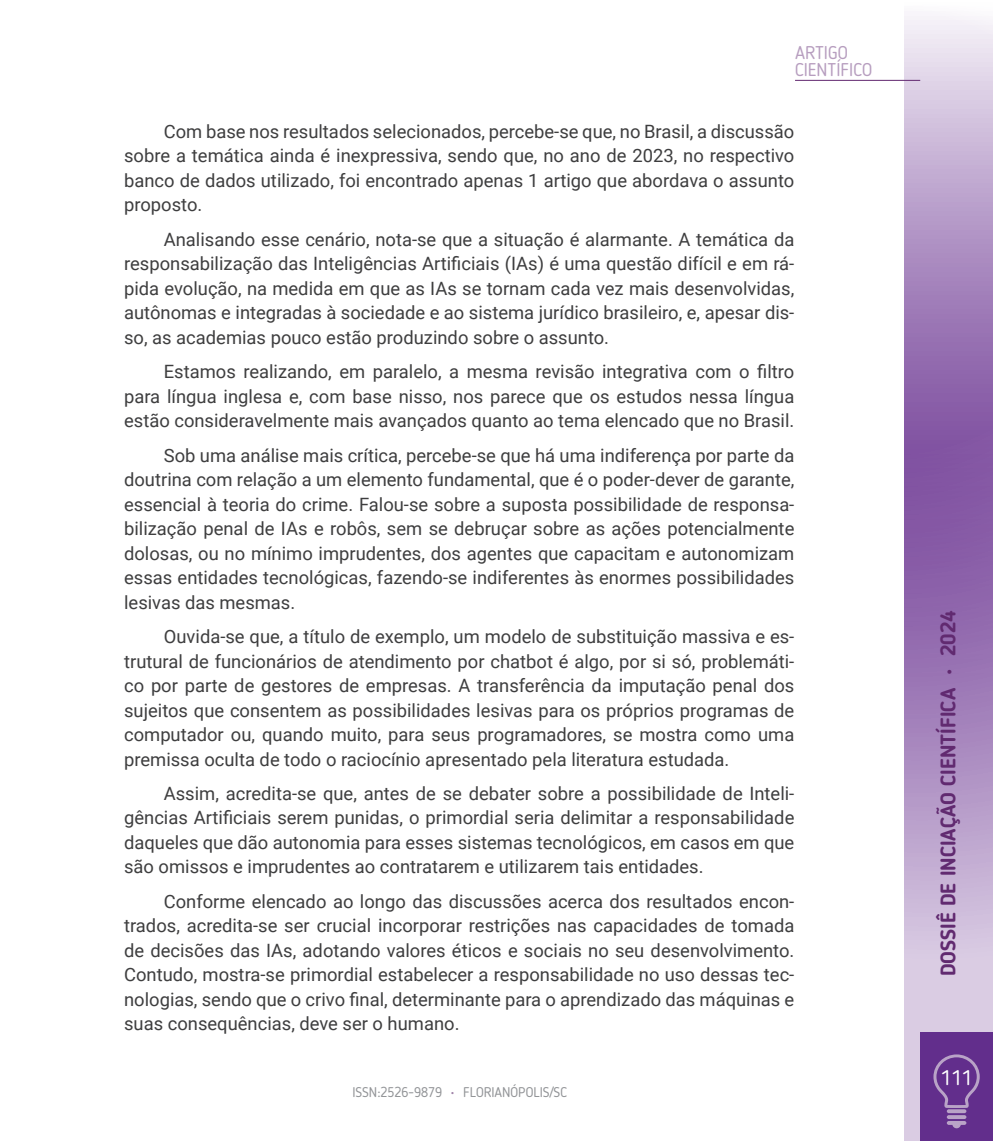
<style>
.page{position:relative;width:993px;height:1141px;background:#fff}
.page>*{position:absolute;margin:0;border:0;box-sizing:border-box;transform-origin:0 0}
.t1{font:700 21px "Blogger Sans";color:#612a70}
.t2{font:21px "Blogger Sans";color:#fff}
.t3{font:18.38px/24.5px "Roboto";color:#3e3e3f;text-align:justify}
.t4{font:18.38px/17.5px "Blogger Sans";color:#b79ebf}
.t5{font:14px "Blogger Sans";color:#939598}
.s1{color:#9f81a7}
</style>
<div class="page">
<svg style="left:903px;top:16px;width:89px;height:1125px;background:#b194c5"></svg>
<hr style="left:794px;top:80px;width:125px;height:1px;background:#61286f">
<div style="left:919px;top:1033px;width:73px;height:108px;background:#622e8c"></div>
<svg style="left:946px;top:1121px;width:20px;height:7px"></svg>
<svg style="left:946px;top:1115px;width:20px;height:4px"></svg>
<svg style="left:946px;top:1109px;width:20px;height:4px"></svg>
<svg style="left:933px;top:1054px;width:46px;height:54px"></svg>
<p class="t4" style="left:794px;top:43px;width:79px">ARTIGO<br>CIENTÍFICO</p>
<p class="t3" style="left:124px;top:118px;width:671px;text-indent:40px">Com base nos resultados selecionados, percebe-se que, no Brasil, a discussão sobre a temática ainda é inexpressiva, sendo que, no ano de 2023, no respectivo banco de dados utilizado, foi encontrado apenas 1 artigo que abordava o assunto proposto.</p>
<p class="t3" style="left:124px;top:226px;width:671px;text-indent:40px">Analisando esse cenário, nota-se que a situação é alarmante. A temática da responsabilização das Inteligências Artificiais (IAs) é uma questão difícil e em rá&shy;pida evolução, na medida em que as IAs se tornam cada vez mais desenvolvidas, autônomas e integradas à sociedade e ao sistema jurídico brasileiro, e, apesar dis&shy;so, as academias pouco estão produzindo sobre o assunto.</p>
<p class="t3" style="left:124px;top:359px;width:671px;text-indent:40px">Estamos realizando, em paralelo, a mesma revisão integrativa com o filtro para língua inglesa e, com base nisso, nos parece que os estudos nessa língua estão consideravelmente mais avançados quanto ao tema elencado que no Brasil.</p>
<p class="t3" style="left:124px;top:442px;width:671px;text-indent:40px">Sob uma análise mais crítica, percebe-se que há uma indiferença por parte da doutrina com relação a um elemento fundamental, que é o poder-dever de garante, essencial à teoria do crime. Falou-se sobre a suposta possibilidade de responsa&shy;bilização penal de IAs e robôs, sem se debruçar sobre as ações potencialmente dolosas, ou no mínimo imprudentes, dos agentes que capacitam e autonomizam essas entidades tecnológicas, fazendo-se indiferentes às enormes possibilidades lesivas das mesmas.</p>
<p class="t3" style="left:124px;top:624px;width:671px;text-indent:40px">Ouvida-se que, a título de exemplo, um modelo de substituição massiva e es&shy;trutural de funcionários de atendimento por chatbot é algo, por si só, problemáti&shy;co por parte de gestores de empresas. A transferência da imputação penal dos sujeitos que consentem as possibilidades lesivas para os próprios programas de computador ou, quando muito, para seus programadores, se mostra como uma premissa oculta de todo o raciocínio apresentado pela literatura estudada.</p>
<p class="t3" style="left:124px;top:780px;width:671px;text-indent:40px">Assim, acredita-se que, antes de se debater sobre a possibilidade de Inteli&shy;gências Artificiais serem punidas, o primordial seria delimitar a responsabilidade daqueles que dão autonomia para esses sistemas tecnológicos, em casos em que são omissos e imprudentes ao contratarem e utilizarem tais entidades.</p>
<p class="t3" style="left:124px;top:888px;width:671px;text-indent:40px">Conforme elencado ao longo das discussões acerca dos resultados encon&shy;trados, acredita-se ser crucial incorporar restrições nas capacidades de tomada de decisões das IAs, adotando valores éticos e sociais no seu desenvolvimento.<br>Contudo, mostra-se primordial estabelecer a responsabilidade no uso dessas tec&shy;nologias, sendo que o crivo final, determinante para o aprendizado das máquinas e suas consequências, deve ser o humano.</p>
<p class="t5" style="left:352px;top:1084px;width:216px">ISSN:2526-9879 <span class="s1">•</span> FLORIANÓPOLIS/SC</p>
<p class="t1" style="left:934px;top:976px;width:367px;rotate:-90deg">DOSSIÊ DE INCIAÇÃO CIENTÍFICA • 2024</p>
<p class="t2" style="left:940px;top:1065px;width:33px">111</p>
</div>
